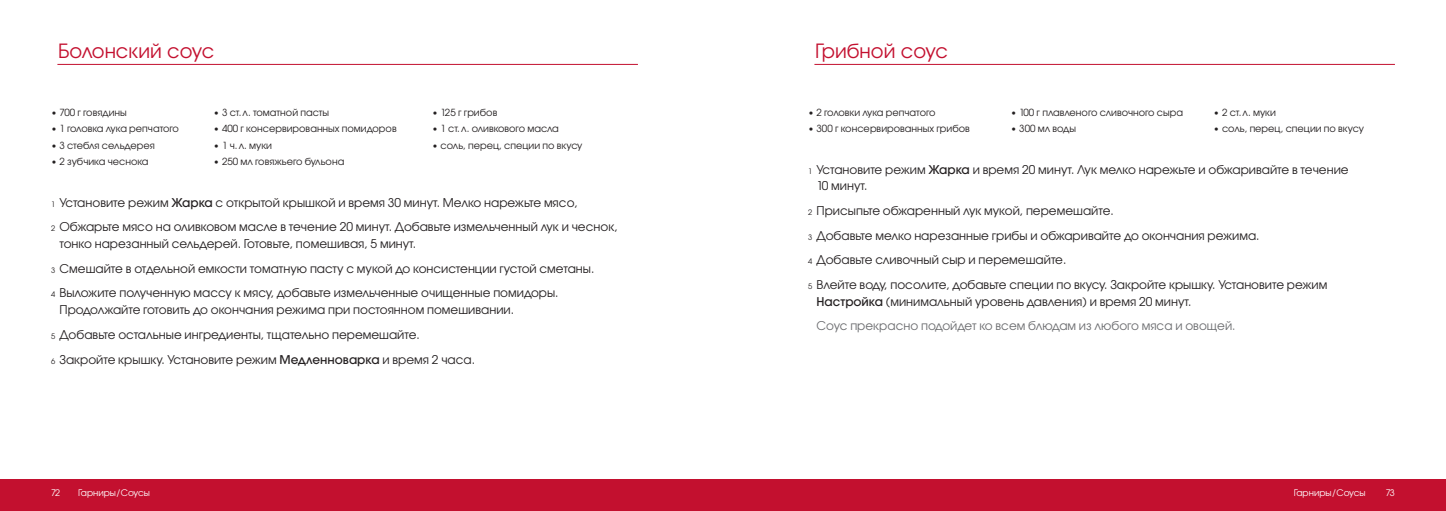
<style>
.page{position:relative;width:1446px;height:511px;background:#fff}
.page>*{position:absolute;margin:0;border:0;box-sizing:border-box;transform-origin:0 0}
.t1{font:19.5px "Avant Garde Gothic ITC";color:#c3102f}
.t2{font:12px/24.8px "Avant Garde Gothic ITC";color:#231f20}
.t3{font:12px/24.8px "Avant Garde Gothic ITC";color:#6c6d70}
.t4{font:9.75px "Avant Garde Gothic ITC";color:#231f20}
.t5{font:9px "Avant Garde Gothic ITC";color:#fff}
.s1{font-size:7.5px}
.s2{font-weight:500}
.s3{font-weight:500;color:#231f20}
.s4{color:#231f20}
</style>
<div class="page">
<div style="left:0;top:478px;width:723px;height:32px;background:#c3102f"></div>
<div style="left:723px;top:479px;width:723px;height:31px;background:#c3102f"></div>
<hr style="left:57px;top:64px;width:581px;height:1px;background:#c3102f">
<hr style="left:814px;top:64px;width:581px;height:1px;background:#c3102f">
<h1 class="t1" style="left:58px;top:39px;width:158px">Болонский соус</h1>
<p class="t4" style="left:432px;top:106px;width:67px">• 125 г грибов</p>
<p class="t4" style="left:432px;top:122px;width:128px">• 1 ст.л. оливкового масла</p>
<p class="t4" style="left:432px;top:139px;width:152px">• соль, перец, специи по вкусу</p>
<p class="t4" style="left:51px;top:106px;width:77px">• 700 г говядины</p>
<p class="t4" style="left:51px;top:122px;width:129px">• 1 головка лука репчатого</p>
<p class="t4" style="left:51px;top:139px;width:105px">• 3 стебля сельдерея</p>
<p class="t4" style="left:51px;top:155px;width:99px">• 2 зубчика чеснока</p>
<p class="t2" style="left:51px;top:189px;width:568px"><span class="s1">1</span> Установите режим <span class="s2">Жарка</span> с открытой крышкой и время 30 минут. Мелко нарежьте мясо,<br><span class="s1">2</span> Обжарьте мясо на оливковом масле в течение 20 минут. Добавьте измельченный лук и чеснок,</p>
<p class="t2" style="left:51px;top:231px;width:545px;text-indent:9px">тонко нарезанный сельдерей. Готовьте, помешивая, 5 минут.<br><span class="s1">3</span> Смешайте в отдельной емкости томатную пасту с мукой до консистенции густой сметаны.<br><span class="s1">4</span> Выложите полученную массу к мясу, добавьте измельченные очищенные помидоры.</p>
<p class="t2" style="left:51px;top:297px;width:464px;text-indent:9px">Продолжайте готовить до окончания режима при постоянном помешивании.<br><span class="s1">5</span> Добавьте остальные ингредиенты, тщательно перемешайте.<br><span class="s1">6</span> Закройте крышку. Установите режим <span class="s2">Медленноварка</span> и время 2 часа.</p>
<p class="t4" style="left:213px;top:106px;width:117px">• 3 ст.л. томатной пасты</p>
<p class="t4" style="left:213px;top:122px;width:185px">• 400 г консервированных помидоров</p>
<p class="t4" style="left:213px;top:139px;width:60px">• 1 ч.л. муки</p>
<p class="t4" style="left:213px;top:155px;width:132px">• 250 мл говяжьего бульона</p>
<h1 class="t1" style="left:815px;top:39px;width:134px">Грибной соус</h1>
<p class="t4" style="left:1213px;top:106px;width:64px">• 2 ст.л. муки</p>
<p class="t4" style="left:1213px;top:122px;width:152px">• соль, перец, специи по вкусу</p>
<p class="t2" style="left:816px;top:161px;width:534px;line-height:16.5px;text-indent:-9px"><span class="s1">1</span> Установите режим <span class="s2">Жарка</span> и время 20 минут. Лук мелко нарежьте и обжаривайте в течение<br>10 минут.</p>
<p class="t2" style="left:808px;top:198px;width:521px"><span class="s1">2</span> Присыпьте обжаренный лук мукой, перемешайте.<br><span class="s1">3</span> Добавьте мелко нарезанные грибы и обжаривайте до окончания режима.<br><span class="s1">4</span> Добавьте сливочный сыр и перемешайте.<br><span class="s1">5</span> Влейте воду, посолите, добавьте специи по вкусу. Закройте крышку. Установите режим</p>
<p class="t3" style="left:816px;top:288px;width:420px"><span class="s3">Настройка</span> <span class="s4">(минимальный уровень давления) и время 20 минут.<br></span>Соус прекрасно подойдет ко всем блюдам из любого мяса и овощей.</p>
<p class="t4" style="left:808px;top:106px;width:129px">• 2 головки лука репчатого</p>
<p class="t4" style="left:808px;top:122px;width:163px">• 300 г консервированных грибов</p>
<p class="t4" style="left:1011px;top:106px;width:174px">• 100 г плавленого сливочного сыра</p>
<p class="t4" style="left:1011px;top:122px;width:67px">• 300 мл воды</p>
<p class="t5" style="left:51px;top:486px;width:11px">72</p>
<p class="t5" style="left:78px;top:486px;width:73px">Гарниры/Соусы</p>
<p class="t5" style="left:1294px;top:486px;width:73px">Гарниры/Соусы</p>
<p class="t5" style="left:1386px;top:486px;width:11px">73</p>
</div>
